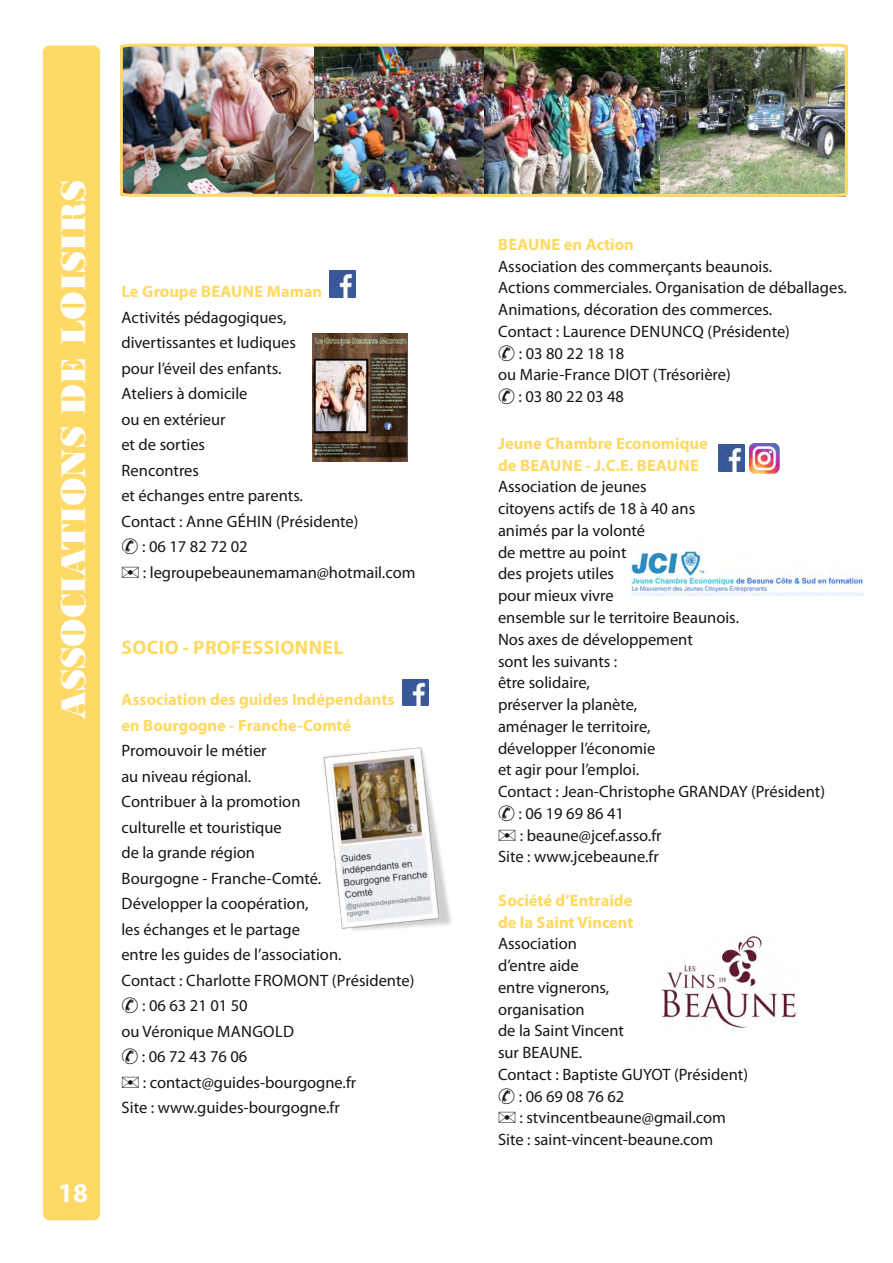
<style>
.page{position:relative;width:893px;height:1263px;background:#fff}
.page>*{position:absolute;margin:0;border:0;box-sizing:border-box;transform-origin:0 0}
.t1{font:36px "Bodoni MT Black";color:#fff}
.t2{font:700 27px "Myriad Pro";color:#fff}
.t3{font:700 19.5px "Myriad Pro";letter-spacing:.02em;color:#ffd960}
.t4{font:16.5px "Myriad Pro";color:#151616}
.t5{font:700 16.5px/21.8px "Myriad Pro";color:#ffd960}
</style>
<div class="page">
<div style="left:43px;top:45px;width:57px;height:1175px;background:#ffd966;border-radius:7px"></div>
<img style="left:119px;top:43px;width:729px;height:154px">
<img style="left:330px;top:271px;width:26px;height:26px">
<img style="left:661px;top:935px;width:137px;height:97px">
<img style="left:313px;top:333px;width:95px;height:128px">
<img style="left:402px;top:679px;width:27px;height:26px">
<img style="left:323px;top:747px;width:128px;height:184px">
<img style="left:718px;top:445px;width:26px;height:26px">
<img style="left:749px;top:443px;width:31px;height:31px">
<img style="left:632px;top:547px;width:232px;height:48px">
<h1 class="t1" style="left:61px;top:719px;width:541px;rotate:-90deg">ASSOCIATIONS DE LOISIRS</h1>
<h2 class="t2" style="left:58px;top:1182px;width:31px">18</h2>
<p class="t5" style="left:122px;top:282px;width:202px">Le Groupe BEAUNE Maman</p>
<p class="t4" style="left:122px;top:310px;width:167px">Activités pédagogiques,</p>
<p class="t4" style="left:121px;top:336px;width:176px">divertissantes et ludiques</p>
<p class="t4" style="left:121px;top:361px;width:162px">pour l’éveil des enfants.</p>
<p class="t4" style="left:122px;top:387px;width:128px">Ateliers à domicile</p>
<p class="t4" style="left:121px;top:412px;width:106px">ou en extérieur</p>
<p class="t4" style="left:121px;top:438px;width:85px">et de sorties</p>
<p class="t4" style="left:122px;top:463px;width:79px">Rencontres</p>
<p class="t4" style="left:121px;top:489px;width:183px">et échanges entre parents.</p>
<p class="t4" style="left:122px;top:514px;width:238px">Contact : Anne GÉHIN (Présidente)</p>
<p class="t4" style="left:142px;top:540px;width:107px">: 06 17 82 72 02</p>
<p class="t4" style="left:143px;top:565px;width:274px">: legroupebeaunemaman@hotmail.com</p>
<p class="t3" style="left:122px;top:640px;width:223px">SOCIO - PROFESSIONNEL</p>
<p class="t5" style="left:121px;top:688px;width:275px;line-height:25.5px">Association des guides Indépendants en Bourgogne - Franche-Comté</p>
<p class="t4" style="left:122px;top:744px;width:147px">Promouvoir le métier</p>
<p class="t4" style="left:121px;top:769px;width:131px">au niveau régional.</p>
<p class="t4" style="left:122px;top:795px;width:180px">Contribuer à la promotion</p>
<p class="t4" style="left:121px;top:820px;width:162px">culturelle et touristique</p>
<p class="t4" style="left:121px;top:846px;width:135px">de la grande région</p>
<p class="t4" style="left:122px;top:871px;width:201px">Bourgogne - Franche-Comté.</p>
<p class="t4" style="left:122px;top:897px;width:189px">Développer la coopération,</p>
<p class="t4" style="left:121px;top:922px;width:180px">les échanges et le partage</p>
<p class="t4" style="left:121px;top:948px;width:222px">entre les guides de l’association.</p>
<p class="t4" style="left:122px;top:973px;width:294px">Contact : Charlotte FROMONT (Présidente)</p>
<p class="t4" style="left:142px;top:999px;width:107px">: 06 63 21 01 50</p>
<p class="t4" style="left:121px;top:1024px;width:174px">ou Véronique MANGOLD</p>
<p class="t4" style="left:142px;top:1050px;width:107px">: 06 72 43 76 06</p>
<p class="t4" style="left:143px;top:1075px;width:215px">: contact@guides-bourgogne.fr</p>
<p class="t4" style="left:122px;top:1101px;width:220px">Site : www.guides-bourgogne.fr</p>
<p class="t5" style="left:498px;top:235px;width:137px">BEAUNE en Action</p>
<p class="t4" style="left:498px;top:259px;width:275px">Association des commerçants beaunois.</p>
<p class="t4" style="left:498px;top:281px;width:350px">Actions commerciales. Organisation de déballages.</p>
<p class="t4" style="left:498px;top:303px;width:276px">Animations, décoration des commerces.</p>
<p class="t4" style="left:498px;top:324px;width:293px">Contact : Laurence DENUNCQ (Présidente)</p>
<p class="t4" style="left:519px;top:346px;width:107px">: 03 80 22 18 18</p>
<p class="t4" style="left:498px;top:368px;width:234px">ou Marie-France DIOT (Trésorière)</p>
<p class="t4" style="left:518px;top:390px;width:107px">: 03 80 22 03 48</p>
<p class="t5" style="left:498px;top:434px;width:211px">Jeune Chambre Economique de BEAUNE - J.C.E. BEAUNE</p>
<p class="t4" style="left:498px;top:480px;width:150px">Association de jeunes</p>
<p class="t4" style="left:498px;top:502px;width:199px">citoyens actifs de 18 à 40 ans</p>
<p class="t4" style="left:498px;top:524px;width:149px">animés par la volonté</p>
<p class="t4" style="left:498px;top:545px;width:130px">de mettre au point</p>
<p class="t4" style="left:498px;top:567px;width:118px">des projets utiles</p>
<p class="t4" style="left:498px;top:589px;width:117px">pour mieux vivre</p>
<p class="t4" style="left:498px;top:611px;width:243px">ensemble sur le territoire Beaunois.</p>
<p class="t4" style="left:498px;top:632px;width:196px">Nos axes de développement</p>
<p class="t4" style="left:498px;top:654px;width:121px">sont les suivants :</p>
<p class="t4" style="left:498px;top:676px;width:93px">être solidaire,</p>
<p class="t4" style="left:498px;top:698px;width:141px">préserver la planète,</p>
<p class="t4" style="left:498px;top:719px;width:154px">aménager le territoire,</p>
<p class="t4" style="left:498px;top:741px;width:159px">développer l’économie</p>
<p class="t4" style="left:498px;top:763px;width:143px">et agir pour l’emploi.</p>
<p class="t4" style="left:498px;top:785px;width:329px">Contact : Jean-Christophe GRANDAY (Président)</p>
<p class="t4" style="left:518px;top:806px;width:107px">: 06 19 69 86 41</p>
<p class="t4" style="left:520px;top:828px;width:143px">: beaune@jcef.asso.fr</p>
<p class="t4" style="left:498px;top:850px;width:162px">Site : www.jcebeaune.fr</p>
<p class="t5" style="left:498px;top:891px;width:137px">Société d’Entraide de la Saint Vincent</p>
<p class="t4" style="left:498px;top:937px;width:80px">Association</p>
<p class="t4" style="left:498px;top:959px;width:82px">d’entre aide</p>
<p class="t4" style="left:498px;top:980px;width:113px">entre vignerons,</p>
<p class="t4" style="left:498px;top:1002px;width:88px">organisation</p>
<p class="t4" style="left:498px;top:1024px;width:128px">de la Saint Vincent</p>
<p class="t4" style="left:498px;top:1046px;width:86px">sur BEAUNE.</p>
<p class="t4" style="left:498px;top:1067px;width:251px">Contact : Baptiste GUYOT (Président)</p>
<p class="t4" style="left:519px;top:1089px;width:107px">: 06 69 08 76 62</p>
<p class="t4" style="left:519px;top:1111px;width:208px">: stvincentbeaune@gmail.com</p>
<p class="t4" style="left:498px;top:1133px;width:217px">Site : saint-vincent-beaune.com</p>
</div>
